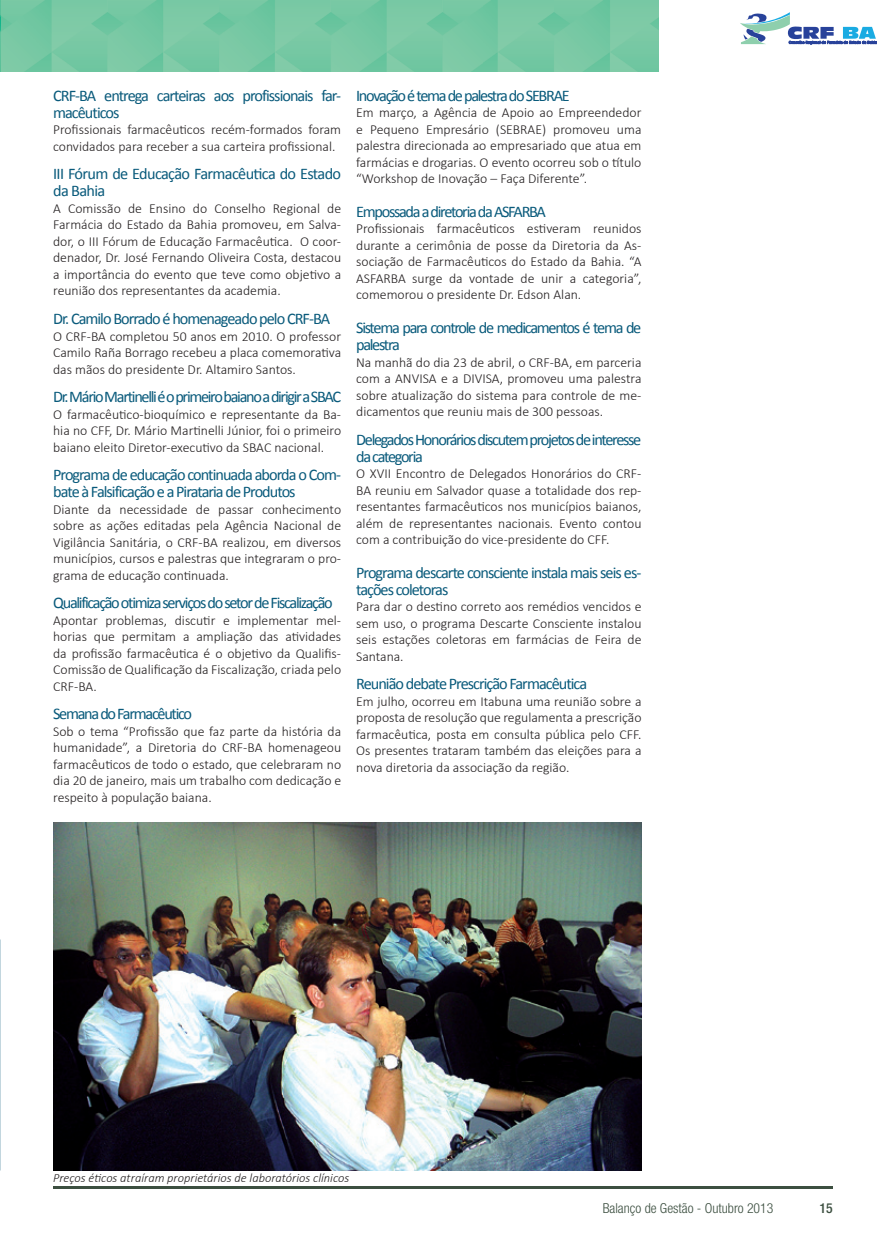
<style>
.page{position:relative;width:886px;height:1241px;background:#fff}
.page>*{position:absolute;margin:0;border:0;box-sizing:border-box;transform-origin:0 0}
.t1{font:16.25px/17px "Calibri";letter-spacing:-.08em;color:#095a7b}
.t2{font:16.25px/17px "Calibri";letter-spacing:-.06em;color:#095a7b}
.t3{font:16.25px/17px "Calibri";letter-spacing:-.04em;color:#095a7b}
.t4{font:300 13.75px/16.5px "Calibri";color:#231f20;text-align:justify}
.t5{font:300 condensed 13.75px "Helvetica Neue LT Pro";color:#3c4f40}
.t6{font:500 condensed 13.75px "Helvetica Neue LT Pro";color:#3c4f40}
.t7{font:italic 300 12.5px "Calibri";color:#231f20}
</style>
<div class="page">
<hr style="left:53px;top:1186px;width:780px;height:2px;background:#3c4f40">
<svg style="left:740px;top:12px;width:136px;height:32px"></svg>
<img style="left:0;top:0;width:659px;height:72px">
<img style="left:0;top:939px;width:1px;height:230px">
<img style="left:53px;top:822px;width:588px;height:347px">
<p class="t2" style="left:53px;top:87px;width:289px">CRF-BA entrega carteiras aos profissionais far&shy;macêuticos</p>
<p class="t4" style="left:53px;top:121px;width:289px">Profissionais farmacêuticos recém-formados foram convidados para receber a sua carteira profissional.</p>
<p class="t3" style="left:53px;top:165px;width:289px">III Fórum de Educação Farmacêutica do Estado da Bahia</p>
<p class="t4" style="left:53px;top:200px;width:289px">A Comissão de Ensino do Conselho Regional de Farmácia do Estado da Bahia promoveu, em Salva&shy;dor, o III Fórum de Educação Farmacêutica. O coor&shy;denador, Dr. José Fernando Oliveira Costa, destacou a importância do evento que teve como objetivo a reunião dos representantes da academia.</p>
<p class="t2" style="left:53px;top:310px;width:278px">Dr. Camilo Borrado é homenageado pelo CRF-BA</p>
<p class="t4" style="left:53px;top:327px;width:289px">O CRF-BA completou 50 anos em 2010. O professor Camilo Raña Borrago recebeu a placa comemorativa das mãos do presidente Dr. Altamiro Santos.</p>
<p class="t1" style="left:53px;top:388px;width:289px">Dr. Mário Martinelli é o primeiro baiano a dirigir a SBAC</p>
<p class="t4" style="left:53px;top:405px;width:289px">O farmacêutico-bioquímico e representante da Ba&shy;hia no CFF, Dr. Mário Martinelli Júnior, foi o primeiro baiano eleito Diretor-executivo da SBAC nacional.</p>
<p class="t2" style="left:53px;top:466px;width:289px">Programa de educação continuada aborda o Com&shy;bate à Falsificação e a Pirataria de Produtos</p>
<p class="t4" style="left:53px;top:500px;width:289px">Diante da necessidade de passar conhecimento sobre as ações editadas pela Agência Nacional de Vigilância Sanitária, o CRF-BA realizou, em diversos municípios, cursos e palestras que integraram o pro&shy;grama de educação continuada.</p>
<p class="t1" style="left:53px;top:594px;width:281px">Qualificação otimiza serviços do setor de Fiscalização</p>
<p class="t4" style="left:53px;top:611px;width:289px">Apontar problemas, discutir e implementar mel&shy;horias que permitam a ampliação das atividades da profissão farmacêutica é o objetivo da Qualifis-Comissão de Qualificação da Fiscalização, criada pelo CRF-BA.</p>
<p class="t1" style="left:53px;top:705px;width:140px">Semana do Farmacêutico</p>
<p class="t4" style="left:53px;top:722px;width:289px">Sob o tema “Profissão que faz parte da história da humanidade”, a Diretoria do CRF-BA homenageou farmacêuticos de todo o estado, que celebraram no dia 20 de janeiro, mais um trabalho com dedicação e respeito à população baiana.</p>
<p class="t1" style="left:356px;top:87px;width:215px">Inovação é tema de palestra do SEBRAE</p>
<p class="t4" style="left:356px;top:104px;width:287px">Em março, a Agência de Apoio ao Empreendedor e Pequeno Empresário (SEBRAE) promoveu uma palestra direcionada ao empresariado que atua em farmácias e drogarias. O evento ocorreu sob o título “Workshop de Inovação – Faça Diferente”.</p>
<p class="t1" style="left:356px;top:203px;width:191px">Empossada a diretoria da ASFARBA</p>
<p class="t4" style="left:356px;top:220px;width:287px">Profissionais farmacêuticos estiveram reunidos durante a cerimônia de posse da Diretoria da As&shy;sociação de Farmacêuticos do Estado da Bahia. “A ASFARBA surge da vontade de unir a categoria”, comemorou o presidente Dr. Edson Alan.</p>
<p class="t1" style="left:356px;top:319px;width:287px">Sistema para controle de medicamentos é tema de palestra</p>
<p class="t4" style="left:356px;top:353px;width:287px">Na manhã do dia 23 de abril, o CRF-BA, em parceria com a ANVISA e a DIVISA, promoveu uma palestra sobre atualização do sistema para controle de me&shy;dicamentos que reuniu mais de 300 pessoas.</p>
<p class="t1" style="left:356px;top:430px;width:287px">Delegados Honorários discutem projetos de interesse da categoria</p>
<p class="t4" style="left:356px;top:465px;width:287px">O XVII Encontro de Delegados Honorários do CRF-BA reuniu em Salvador quase a totalidade dos rep&shy;resentantes farmacêuticos nos municípios baianos, além de representantes nacionais. Evento contou com a contribuição do vice-presidente do CFF.</p>
<p class="t2" style="left:356px;top:563px;width:287px">Programa descarte consciente instala mais seis es&shy;tações coletoras</p>
<p class="t4" style="left:356px;top:598px;width:287px">Para dar o destino correto aos remédios vencidos e sem uso, o programa Descarte Consciente instalou seis estações coletoras em farmácias de Feira de Santana.</p>
<p class="t2" style="left:356px;top:675px;width:232px">Reunião debate Prescrição Farmacêutica</p>
<p class="t4" style="left:356px;top:692px;width:287px">Em julho, ocorreu em Itabuna uma reunião sobre a proposta de resolução que regulamenta a prescrição farmacêutica, posta em consulta pública pelo CFF.<br>Os presentes trataram também das eleições para a nova diretoria da associação da região.</p>
<p class="t7" style="left:53px;top:1169px;width:298px">Preços éticos atraíram proprietários de laboratórios clínicos</p>
<p class="t5" style="left:603px;top:1199px;width:172px">Balanço de Gestão - Outubro 2013</p>
<p class="t6" style="left:819px;top:1199px;width:15px">15</p>
</div>
